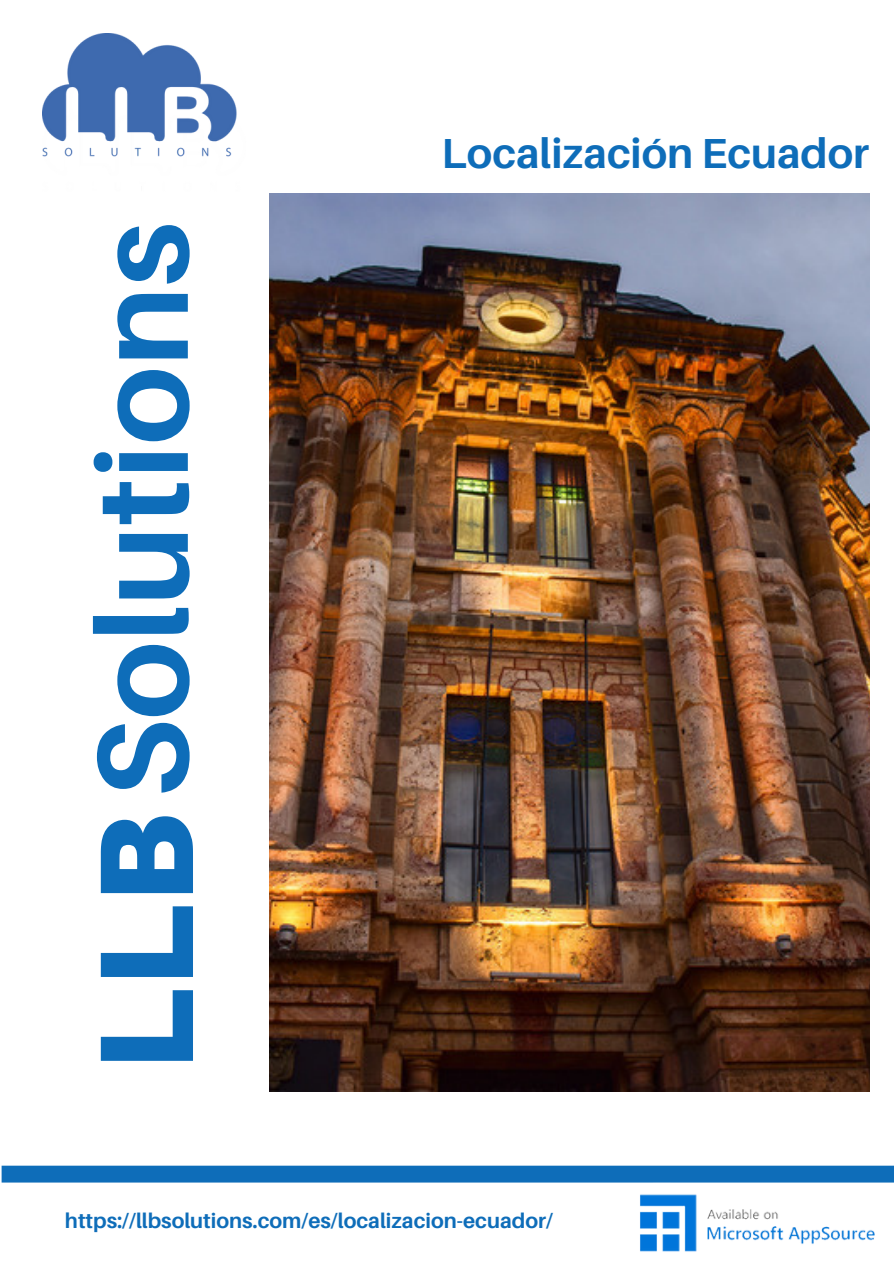
<style>
.page{position:relative;width:894px;height:1264px;background:#fff}
.page>*{position:absolute;margin:0;border:0;box-sizing:border-box;transform-origin:0 0}
.t1{font:900 133.5px "Aileron";color:#0e6db9}
.t2{font:700 129px "Aileron";color:#0e6db9}
.t3{font:700 42px "Aileron";color:#0e6db9}
.t4{font:700 21px "Aileron";color:#0e6db9}
</style>
<div class="page">
<img style="left:269px;top:194px;width:600px;height:897px">
<img style="left:42px;top:34px;width:195px;height:123px">
<div style="left:2px;top:1165px;width:891px;height:17px;background:#0e6db9"></div>
<img style="left:634px;top:1182px;width:245px;height:70px">
<p class="t2" style="left:63px;top:798px;width:577px;rotate:-90deg">Solutions</p>
<p class="t1" style="left:63px;top:1071px;width:260px;rotate:-90deg">LLB</p>
<h3 class="t3" style="left:441px;top:127px;width:429px">Localización Ecuador</h3>
<p class="t4" style="left:65px;top:1207px;width:489px">https://llbsolutions.com/es/localizacion-ecuador/</p>
</div>
